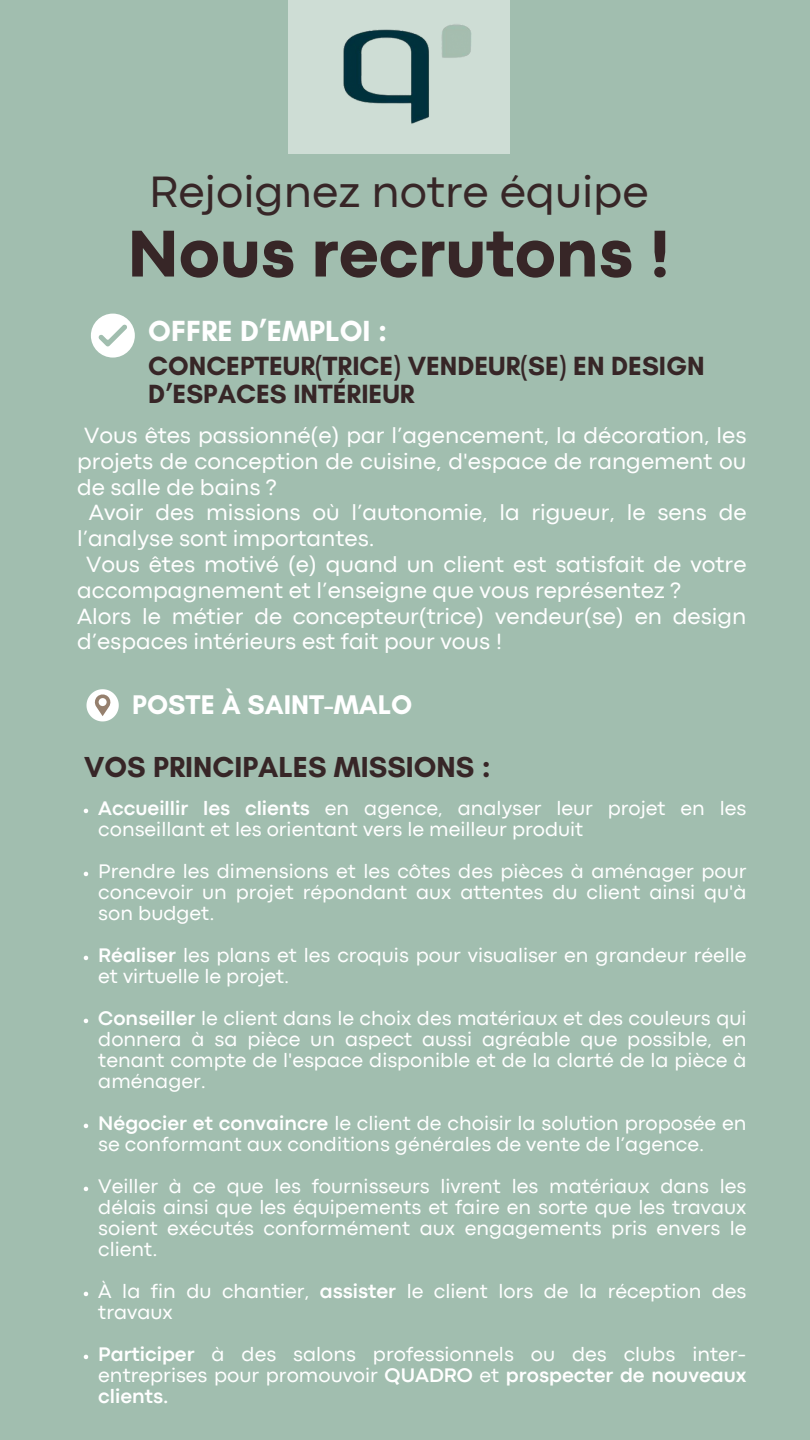
<style>
.page{position:relative;width:810px;height:1440px;background:#a1beaf}
.page>*{position:absolute;margin:0;border:0;box-sizing:border-box;transform-origin:0 0}
.t1{font:800 69px "Codec Pro";color:#372627}
.t2{font:45.8px "Codec Pro";color:#372627}
.t3{font:700 29.7px "Glacial Indifference";color:#fff}
.t4{font:700 29.5px "Glacial Indifference";color:#372627}
.t5{font:700 27.5px "Glacial Indifference";color:#fff}
.t6{font:700 26.8px/28.7px "Glacial Indifference";color:#372627}
.t7{font:23px/25.8px "Codec Pro";color:#fff}
.t8{font:20.5px/21px "Codec Pro";color:#fff}
.s1{font-weight:700}
</style>
<div class="page">
<svg style="left:91px;top:314px;width:44px;height:44px"></svg>
<svg style="left:87px;top:689px;width:32px;height:32px"></svg>
<div style="left:289px;top:0;width:220px;height:154px;background:#ceddd5"></div>
<img style="left:309px;top:0;width:192px;height:154px">
<svg style="left:84px;top:809px;width:4px;height:4px"></svg>
<svg style="left:84px;top:872px;width:4px;height:4px"></svg>
<svg style="left:84px;top:956px;width:4px;height:4px"></svg>
<svg style="left:84px;top:1019px;width:4px;height:4px"></svg>
<svg style="left:84px;top:1124px;width:4px;height:4px"></svg>
<svg style="left:84px;top:1187px;width:4px;height:4px"></svg>
<svg style="left:84px;top:1292px;width:4px;height:4px"></svg>
<svg style="left:84px;top:1355px;width:4px;height:4px"></svg>
<p class="t2" style="left:149px;top:175px;width:501px">Rejoignez notre équipe</p>
<p class="t1" style="left:128px;top:229px;width:544px">Nous recrutons !</p>
<p class="t3" style="left:148px;top:313px;width:240px">OFFRE D’EMPLOI :</p>
<p class="t6" style="left:148px;top:351px;width:558px">CONCEPTEUR(TRICE) VENDEUR(SE) EN DESIGN<br>D’ESPACES INTÉRIEUR</p>
<p class="t7" style="left:77px;top:424px;width:671px;text-align:justify;text-indent:7px">Vous êtes passionné(e) par l’agencement, la décoration, les projets de conception de cuisine, d'espace de rangement ou de salle de bains ?</p>
<p class="t7" style="left:77px;top:502px;width:671px;text-indent:12px">Avoir des missions où l’autonomie, la rigueur, le sens de l’analyse sont importantes.</p>
<p class="t7" style="left:77px;top:553px;width:671px;text-indent:9px">Vous êtes motivé (e) quand un client est satisfait de votre accompagnement et l’enseigne que vous représentez ?</p>
<p class="t7" style="left:77px;top:605px;width:671px">Alors le métier de concepteur(trice) vendeur(se) en design d’espaces intérieurs est fait pour vous !</p>
<p class="t5" style="left:132px;top:688px;width:282px">POSTE À SAINT-MALO</p>
<p class="t4" style="left:84px;top:749px;width:408px">VOS PRINCIPALES MISSIONS :</p>
<p class="t8" style="left:98px;top:800px;width:650px"><span class="s1">Accueillir les clients</span> en agence, analyser leur projet en les conseillant et les orientant vers le meilleur produit</p>
<p class="t8" style="left:98px;top:863px;width:650px;text-align:justify">Prendre les dimensions et les côtes des pièces à aménager pour concevoir un projet répondant aux attentes du client ainsi qu'à son budget.</p>
<p class="t8" style="left:98px;top:947px;width:650px"><span class="s1">Réaliser</span> les plans et les croquis pour visualiser en grandeur réelle et virtuelle le projet.</p>
<p class="t8" style="left:98px;top:1010px;width:650px;text-align:justify"><span class="s1">Conseiller</span> le client dans le choix des matériaux et des couleurs qui donnera à sa pièce un aspect aussi agréable que possible, en tenant compte de l'espace disponible et de la clarté de la pièce à aménager.</p>
<p class="t8" style="left:98px;top:1115px;width:650px"><span class="s1">Négocier et convaincre</span> le client de choisir la solution proposée en se conformant aux conditions générales de vente de l’agence.</p>
<p class="t8" style="left:98px;top:1178px;width:650px;text-align:justify">Veiller à ce que les fournisseurs livrent les matériaux dans les délais ainsi que les équipements et faire en sorte que les travaux soient exécutés conformément aux engagements pris envers le client.</p>
<p class="t8" style="left:98px;top:1283px;width:650px">À la fin du chantier, <span class="s1">assister</span> le client lors de la réception des travaux</p>
<p class="t8" style="left:98px;top:1346px;width:650px;text-align:justify"><span class="s1">Participer</span> à des salons professionnels ou des clubs inter&shy;entreprises pour promouvoir <span class="s1">QUADRO</span> et <span class="s1">prospecter de nouveaux clients.</span></p>
</div>
